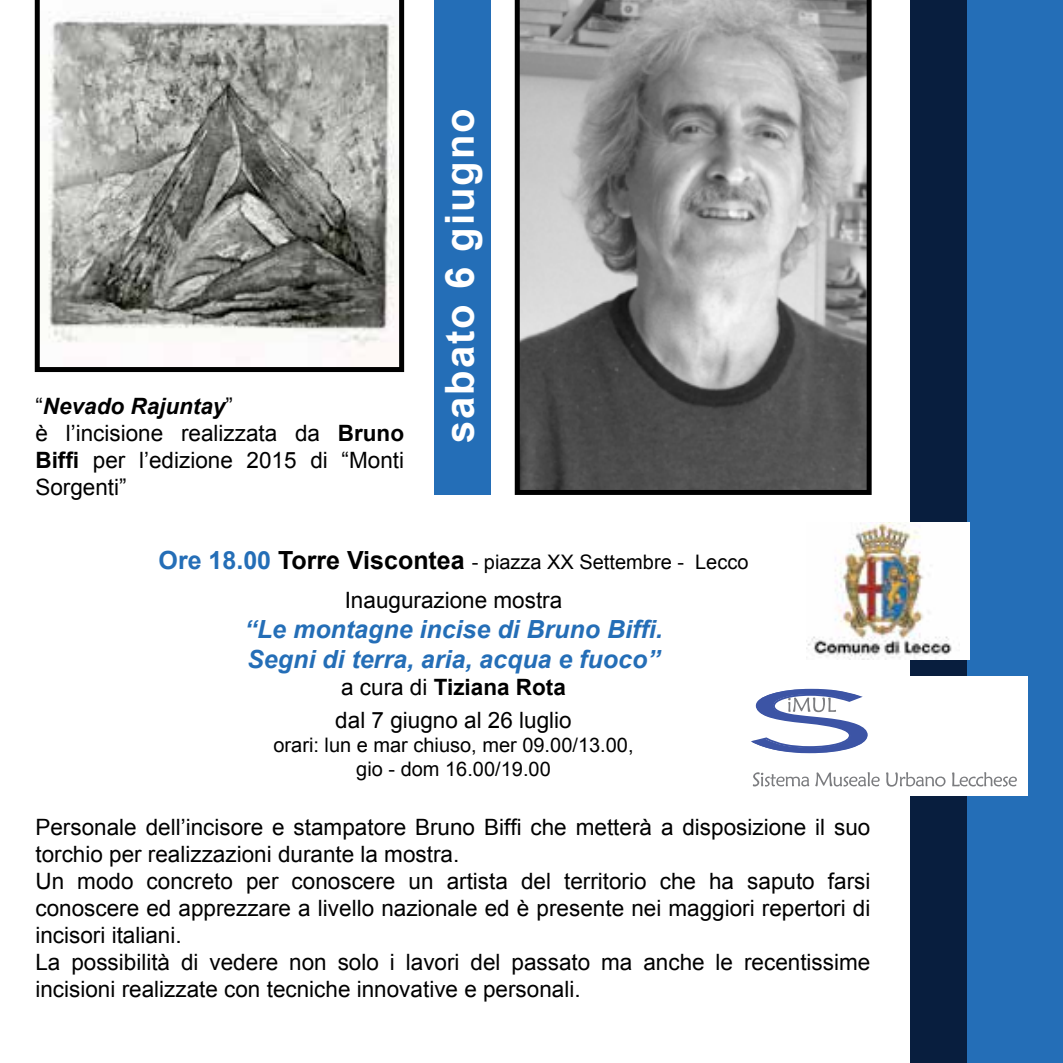
<style>
.page{position:relative;width:1063px;height:1063px;background:#fff}
.page>*{position:absolute;margin:0;border:0;box-sizing:border-box;transform-origin:0 0}
.t1{font:700 40px "Arial";letter-spacing:.05em;color:#fff}
.t2{font:italic 700 25px/30px "Arial";color:#246eb7}
.t3{font:22.5px/27px "Arial";color:#000}
.t4{font:20px/24px "Arial";color:#000;text-align:center}
.s1{font-weight:700;font-style:italic}
.s2{font-weight:700}
.s3{font-weight:700;font-size:25px;color:#246eb7}
.s4{font-weight:700;font-size:25px}
</style>
<div class="page">
<div style="left:911px;top:0;width:58px;height:1063px;background:#081e3e"></div>
<div style="left:967px;top:0;width:96px;height:1063px;background:#246eb7"></div>
<div style="left:435px;top:0;width:56px;height:495px;background:#246eb7"></div>
<svg style="left:35px;top:0;width:369px;height:372px"></svg>
<svg style="left:515px;top:0;width:357px;height:495px;background:#878787"></svg>
<div style="left:741px;top:676px;width:287px;height:119px;background:#fff"></div>
<svg style="left:753px;top:772px;width:264px;height:15px"></svg>
<svg style="left:751px;top:688px;width:117px;height:66px"></svg>
<div style="left:799px;top:522px;width:170px;height:138px;background:#fff"></div>
<img style="left:806px;top:522px;width:146px;height:138px">
<p class="t3" style="left:35px;top:393px;width:370px">“<span class="s1">Nevado Rajuntay</span>”<br>è l’incisione realizzata da <span class="s2">Bruno<br>Biffi</span> per l’edizione 2015 di “Monti<br>Sorgenti”</p>
<h1 class="t1" style="left:433px;top:443px;width:336px;rotate:-90deg">sabato 6 giugno</h1>
<p class="t4" style="left:159px;top:551px;width:591px"><span class="s3">Ore 18.00</span> <span class="s4">Torre Viscontea</span> - piazza XX Settembre - Lecco</p>
<p class="t3" style="left:345px;top:587px;width:219px">Inaugurazione mostra</p>
<p class="t2" style="left:245px;top:615px;width:420px">“Le montagne incise di Bruno Biffi.<br>Segni di terra, aria, acqua e fuoco”</p>
<p class="t3" style="left:335px;top:671px;width:238px;line-height:33px">a cura di <span class="s2">Tiziana Rota </span>dal 7 giugno al 26 luglio</p>
<p class="t4" style="left:273px;top:734px;width:362px">orari: lun e mar chiuso, mer 09.00/13.00, gio - dom 16.00/19.00</p>
<p class="t3" style="left:35px;top:814px;width:836px">Personale dell’incisore e stampatore Bruno Biffi che metterà a disposizione il suo torchio per realizzazioni durante la mostra.<br>Un modo concreto per conoscere un artista del territorio che ha saputo farsi conoscere ed apprezzare a livello nazionale ed è presente nei maggiori repertori di incisori italiani.<br>La possibilità di vedere non solo i lavori del passato ma anche le recentissime incisioni realizzate con tecniche innovative e personali.</p>
</div>
